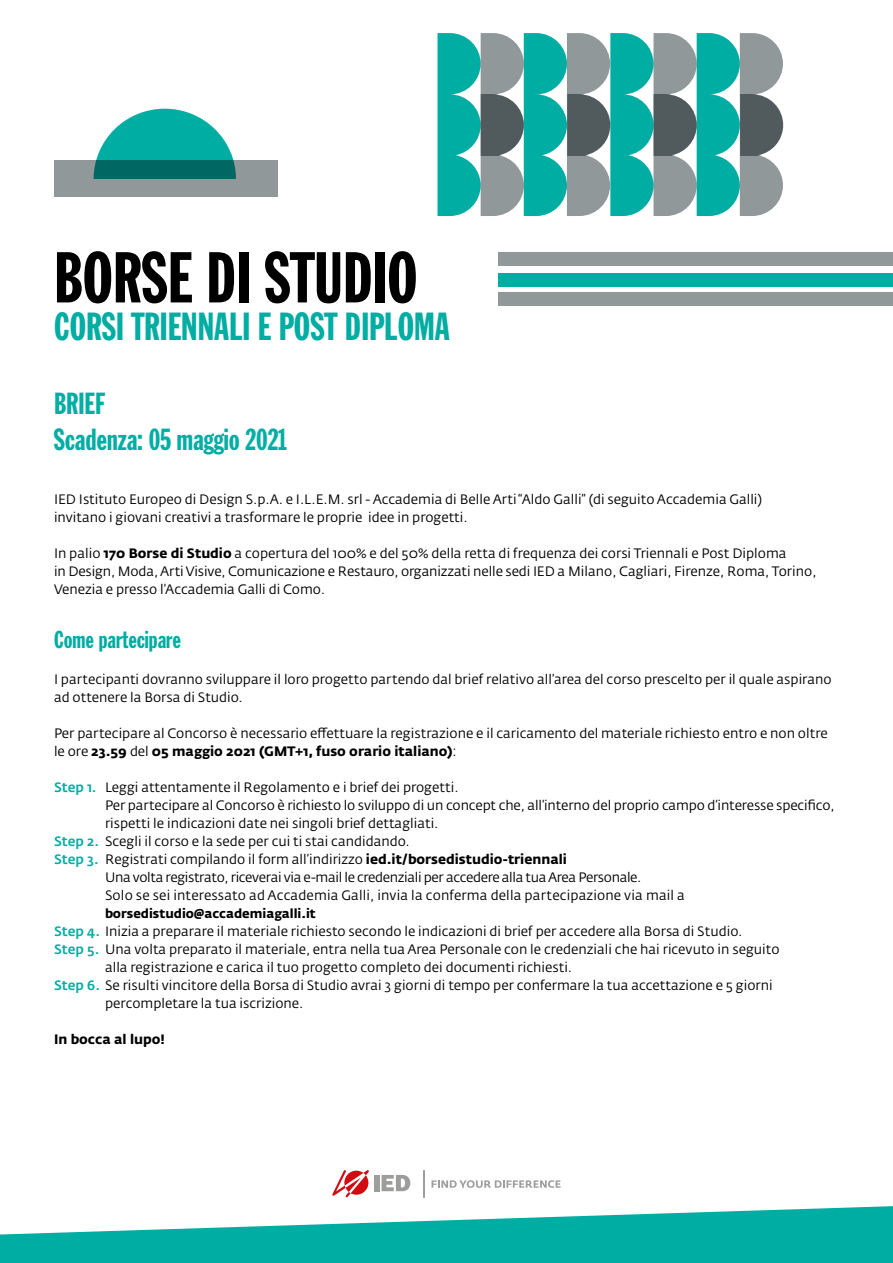
<style>
.page{position:relative;width:893px;height:1263px;background:#fff}
.page>*{position:absolute;margin:0;border:0;box-sizing:border-box;transform-origin:0 0}
.t1{font:70.65px "Franklin Gothic Std Extra Cond";color:#000}
.t2{font:38.55px "Franklin Gothic Std Extra Cond";color:#00ada3}
.t3{font:30px "Franklin Gothic Std Extra Cond";color:#00aea4}
.t4{font:24px "Franklin Gothic Std Extra Cond";color:#00ada3}
.t5{font:13.5px/18px "Fedra Sans Alt Std";color:#000}
.t6{font:13.5px "Fedra Sans Alt Std";letter-spacing:-.025em;color:#000}
.t7{font:700 13.5px "Fedra Sans Alt Std";color:#000}
.t8{font:700 12.75px "Fedra Sans Alt Std";color:#000}
.s1{font-weight:700}
.s2{font-weight:500;color:#00ada3}
.s3{font-weight:500;color:#00aea4}
</style>
<div class="page">
<svg style="left:0;top:1206px;width:893px;height:57px;fill:#00ada3"></svg>
<svg style="left:332px;top:1170px;width:37px;height:27px"></svg>
<div style="left:374px;top:1175px;width:5px;height:16px;background:#9d9d9c"></div>
<svg style="left:382px;top:1175px;width:28px;height:16px"></svg>
<svg style="left:423px;top:1170px;width:1px;height:27px"></svg>
<svg style="left:432px;top:1180px;width:129px;height:8px"></svg>
<div style="left:498px;top:252px;width:395px;height:14px;background:#90989a"></div>
<div style="left:498px;top:273px;width:395px;height:13px;background:#00ada3"></div>
<div style="left:498px;top:293px;width:395px;height:13px;background:#90989a"></div>
<svg style="left:437px;top:33px;width:346px;height:183px;background:#5aa7a4"></svg>
<svg style="left:94px;top:109px;width:142px;height:52px"></svg>
<svg style="left:54px;top:161px;width:224px;height:36px;background:#628888"></svg>
<h1 class="t1" style="left:54px;top:240px;width:365px">BORSE DI STUDIO</h1>
<h2 class="t2" style="left:54px;top:306px;width:397px">CORSI TRIENNALI E POST DIPLOMA</h2>
<h3 class="t3" style="left:54px;top:387px;width:53px">BRIEF</h3>
<h3 class="t3" style="left:54px;top:423px;width:234px">Scadenza: 05 maggio 2021</h3>
<p class="t5" style="left:54px;top:490px;width:710px">IED Istituto Europeo di Design S.p.A. e I.L.E.M. srl - Accademia di Belle Arti “Aldo Galli” (di seguito Accademia Galli) invitano i giovani creativi a trasformare le proprie idee in progetti.</p>
<p class="t5" style="left:54px;top:544px;width:764px">In palio <span class="s1">170 Borse di Studio</span> a copertura del 100% e del 50% della retta di frequenza dei corsi Triennali e Post Diploma<br>in Design, Moda, Arti Visive, Comunicazione e Restauro, organizzati nelle sedi IED a Milano, Cagliari, Firenze, Roma, Torino,<br>Venezia e presso l’Accademia Galli di Como.</p>
<h3 class="t4" style="left:54px;top:627px;width:128px">Come partecipare</h3>
<p class="t5" style="left:54px;top:670px;width:779px">I partecipanti dovranno sviluppare il loro progetto partendo dal brief relativo all’area del corso prescelto per il quale aspirano ad ottenere la Borsa di Studio.</p>
<p class="t5" style="left:54px;top:724px;width:775px">Per partecipare al Concorso è necessario effettuare la registrazione e il caricamento del materiale richiesto entro e non oltre le ore <span class="s1">23.59</span> del <span class="s1">05 maggio 2021 (GMT+1, fuso orario italiano)</span>:</p>
<p class="t5" style="left:54px;top:778px;width:406px"><span class="s2">Step 1.</span> Leggi attentamente il Regolamento e i brief dei progetti.</p>
<p class="t5" style="left:105px;top:796px;width:731px">Per partecipare al Concorso è richiesto lo sviluppo di un concept che, all’interno del proprio campo d’interesse specifico,</p>
<p class="t5" style="left:105px;top:814px;width:335px">rispetti le indicazioni date nei singoli brief dettagliati.</p>
<p class="t5" style="left:54px;top:832px;width:357px"><span class="s3">Step 2.</span> Scegli il corso e la sede per cui ti stai candidando.</p>
<p class="t5" style="left:54px;top:850px;width:514px"><span class="s3">Step 3.</span> Registrati compilando il form all’indirizzo <span class="s1">ied.it/borsedistudio-triennali</span></p>
<p class="t6" style="left:105px;top:869px;width:538px">Una volta registrato, riceverai via e-mail le credenziali per accedere alla tua Area Personale.</p>
<p class="t5" style="left:105px;top:886px;width:581px">Solo se sei interessato ad Accademia Galli, invia la conferma della partecipazione via mail a</p>
<p class="t8" style="left:105px;top:906px;width:212px">borsedistudio@accademiagalli.it</p>
<p class="t5" style="left:54px;top:922px;width:690px"><span class="s3">Step 4.</span> Inizia a preparare il materiale richiesto secondo le indicazioni di brief per accedere alla Borsa di Studio.</p>
<p class="t5" style="left:54px;top:940px;width:727px"><span class="s3">Step 5.</span> Una volta preparato il materiale, entra nella tua Area Personale con le credenziali che hai ricevuto in seguito</p>
<p class="t5" style="left:105px;top:958px;width:469px">alla registrazione e carica il tuo progetto completo dei documenti richiesti.</p>
<p class="t5" style="left:54px;top:976px;width:720px"><span class="s3">Step 6.</span> Se risulti vincitore della Borsa di Studio avrai 3 giorni di tempo per confermare la tua accettazione e 5 giorni</p>
<p class="t5" style="left:105px;top:994px;width:200px">percompletare la tua iscrizione.</p>
<p class="t7" style="left:54px;top:1031px;width:112px">In bocca al lupo!</p>
</div>
